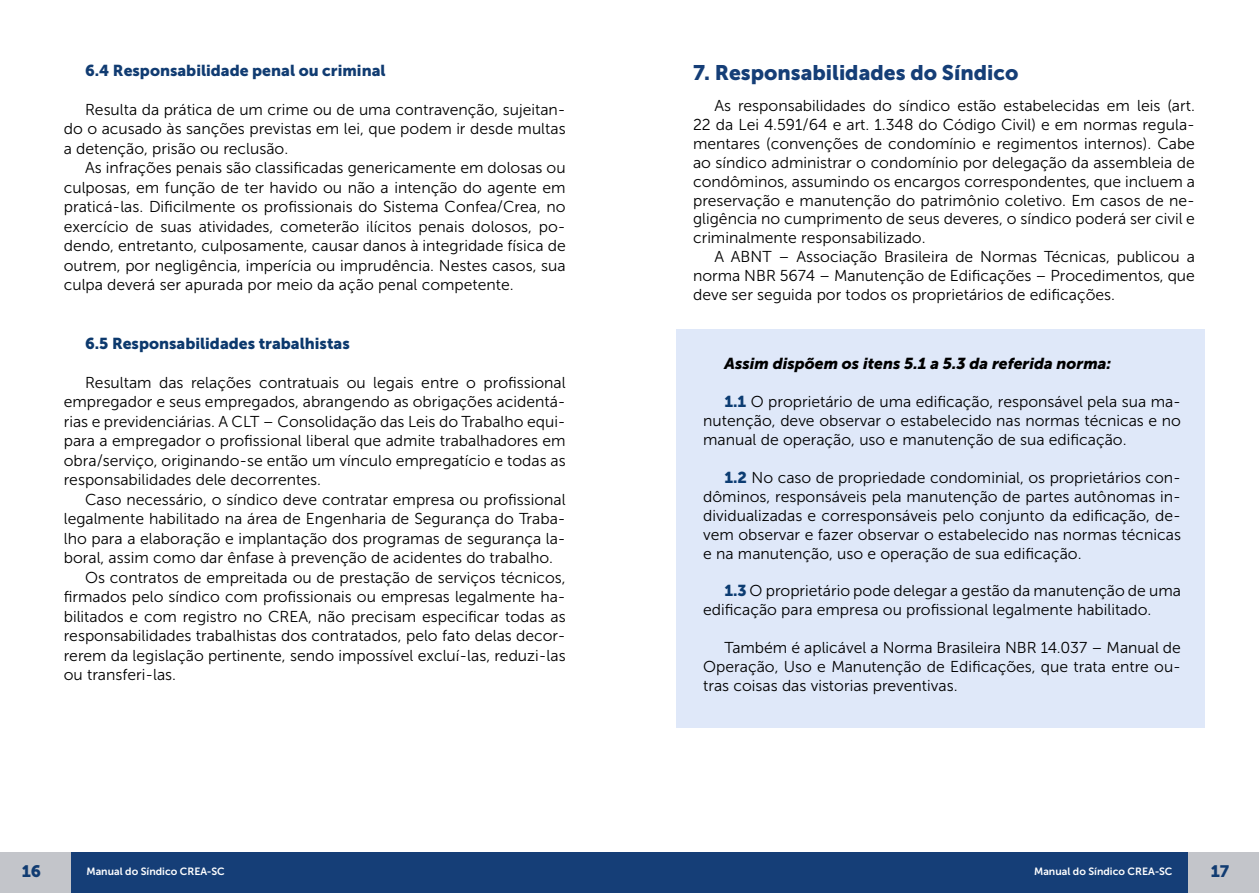
<style>
.page{position:relative;width:1259px;height:893px;background:#fff}
.page>*{position:absolute;margin:0;border:0;box-sizing:border-box;transform-origin:0 0}
.t1{font:21px "Museo Sans 900";color:#153e77}
.t2{font:16.5px "Museo Sans 900";color:#113c72}
.t3{font:15.75px/18.9px "Museo Sans 300";color:#000;text-align:justify}
.t4{font:italic 15.75px "Museo Sans 900";color:#000}
.t5{font:15.75px "Museo Sans 900";color:#113c72}
.t6{font:15.75px "Museo Sans 900";color:#0c396d}
.t7{font:10.5px "Museo Sans 700";color:#fff}
.s1{font-family:"Museo Sans 900";color:#0c3c72}
</style>
<div class="page">
<div style="left:629px;top:852px;width:630px;height:41px;background:#153e77"></div>
<div style="left:0;top:852px;width:629px;height:41px;background:#153e77"></div>
<div style="left:1188px;top:852px;width:71px;height:41px;background:#c3c5ca"></div>
<div style="left:0;top:852px;width:71px;height:41px;background:#c3c5ca"></div>
<div style="left:676px;top:329px;width:528px;height:398px;background:#dfe8f9"></div>
<p class="t5" style="left:85px;top:61px;width:302px">6.4 Responsabilidade penal ou criminal</p>
<p class="t3" style="left:64px;top:100px;width:503px;line-height:19.5px;text-indent:21px">Resulta da prática de um crime ou de uma contravenção, sujeitan&shy;do o acusado às sanções previstas em lei, que podem ir desde multas a detenção, prisão ou reclusão.</p>
<p class="t3" style="left:64px;top:158px;width:503px;line-height:19.5px;text-indent:21px">As infrações penais são classificadas genericamente em dolosas ou culposas, em função de ter havido ou não a intenção do agente em praticá-las. Dificilmente os profissionais do Sistema Confea/Crea, no exercício de suas atividades, cometerão ilícitos penais dolosos, po&shy;dendo, entretanto, culposamente, causar danos à integridade física de outrem, por negligência, imperícia ou imprudência. Nestes casos, sua culpa deverá ser apurada por meio da ação penal competente.</p>
<p class="t6" style="left:85px;top:334px;width:266px">6.5 Responsabilidades trabalhistas</p>
<p class="t3" style="left:64px;top:373px;width:503px;line-height:19.5px;text-indent:21px">Resultam das relações contratuais ou legais entre o profissional empregador e seus empregados, abrangendo as obrigações acidentá&shy;rias e previdenciárias. A CLT – Consolidação das Leis do Trabalho equi&shy;para a empregador o profissional liberal que admite trabalhadores em obra/serviço, originando-se então um vínculo empregatício e todas as responsabilidades dele decorrentes.</p>
<p class="t3" style="left:85px;top:490px;width:482px">Caso necessário, o síndico deve contratar empresa ou profissional</p>
<p class="t3" style="left:64px;top:509px;width:503px">legalmente habilitado na área de Engenharia de Segurança do Traba-</p>
<p class="t3" style="left:64px;top:529px;width:503px">lho para a elaboração e implantação dos programas de segurança la-</p>
<p class="t3" style="left:64px;top:548px;width:491px">boral, assim como dar ênfase à prevenção de acidentes do trabalho.</p>
<p class="t3" style="left:85px;top:568px;width:482px">Os contratos de empreitada ou de prestação de serviços técnicos,</p>
<p class="t3" style="left:64px;top:587px;width:503px">firmados pelo síndico com profissionais ou empresas legalmente ha-</p>
<p class="t3" style="left:64px;top:607px;width:503px">bilitados e com registro no CREA, não precisam especificar todas as</p>
<p class="t3" style="left:64px;top:626px;width:503px">responsabilidades trabalhistas dos contratados, pelo fato delas decor-</p>
<p class="t3" style="left:64px;top:646px;width:503px">rerem da legislação pertinente, sendo impossível excluí-las, reduzi-las</p>
<p class="t3" style="left:64px;top:665px;width:114px">ou transferi-las.</p>
<h1 class="t1" style="left:693px;top:60px;width:327px">7. Responsabilidades do Síndico</h1>
<p class="t3" style="left:693px;top:96px;width:503px;text-indent:21px">As responsabilidades do síndico estão estabelecidas em leis (art.<br>22 da Lei 4.591/64 e art. 1.348 do Código Civil) e em normas regula&shy;mentares (convenções de condomínio e regimentos internos). Cabe ao síndico administrar o condomínio por delegação da assembleia de condôminos, assumindo os encargos correspondentes, que incluem a preservação e manutenção do patrimônio coletivo. Em casos de ne&shy;gligência no cumprimento de seus deveres, o síndico poderá ser civil e criminalmente responsabilizado.</p>
<p class="t3" style="left:693px;top:247px;width:503px;text-indent:21px">A ABNT – Associação Brasileira de Normas Técnicas, publicou a norma NBR 5674 – Manutenção de Edificações – Procedimentos, que deve ser seguida por todos os proprietários de edificações.</p>
<p class="t4" style="left:724px;top:355px;width:388px">Assim dispõem os itens 5.1 a 5.3 da referida norma:</p>
<p class="t3" style="left:703px;top:393px;width:479px;text-indent:21px"><span class="s1">1.1</span> O proprietário de uma edificação, responsável pela sua ma&shy;nutenção, deve observar o estabelecido nas normas técnicas e no manual de operação, uso e manutenção de sua edificação.</p>
<p class="t3" style="left:703px;top:468px;width:479px;text-indent:21px"><span class="s1">1.2</span> No caso de propriedade condominial, os proprietários con&shy;dôminos, responsáveis pela manutenção de partes autônomas in&shy;dividualizadas e corresponsáveis pelo conjunto da edificação, de&shy;vem observar e fazer observar o estabelecido nas normas técnicas e na manutenção, uso e operação de sua edificação.</p>
<p class="t3" style="left:703px;top:582px;width:479px;text-indent:21px"><span class="s1">1.3</span> O proprietário pode delegar a gestão da manutenção de uma edificação para empresa ou profissional legalmente habilitado.</p>
<p class="t3" style="left:703px;top:638px;width:479px;text-indent:21px">Também é aplicável a Norma Brasileira NBR 14.037 – Manual de Operação, Uso e Manutenção de Edificações, que trata entre ou&shy;tras coisas das vistorias preventivas.</p>
<p class="t2" style="left:22px;top:862px;width:21px">16</p>
<p class="t7" style="left:86px;top:865px;width:140px">Manual do Síndico CREA-SC</p>
<p class="t7" style="left:1034px;top:865px;width:140px">Manual do Síndico CREA-SC</p>
<p class="t2" style="left:1210px;top:862px;width:20px">17</p>
</div>
